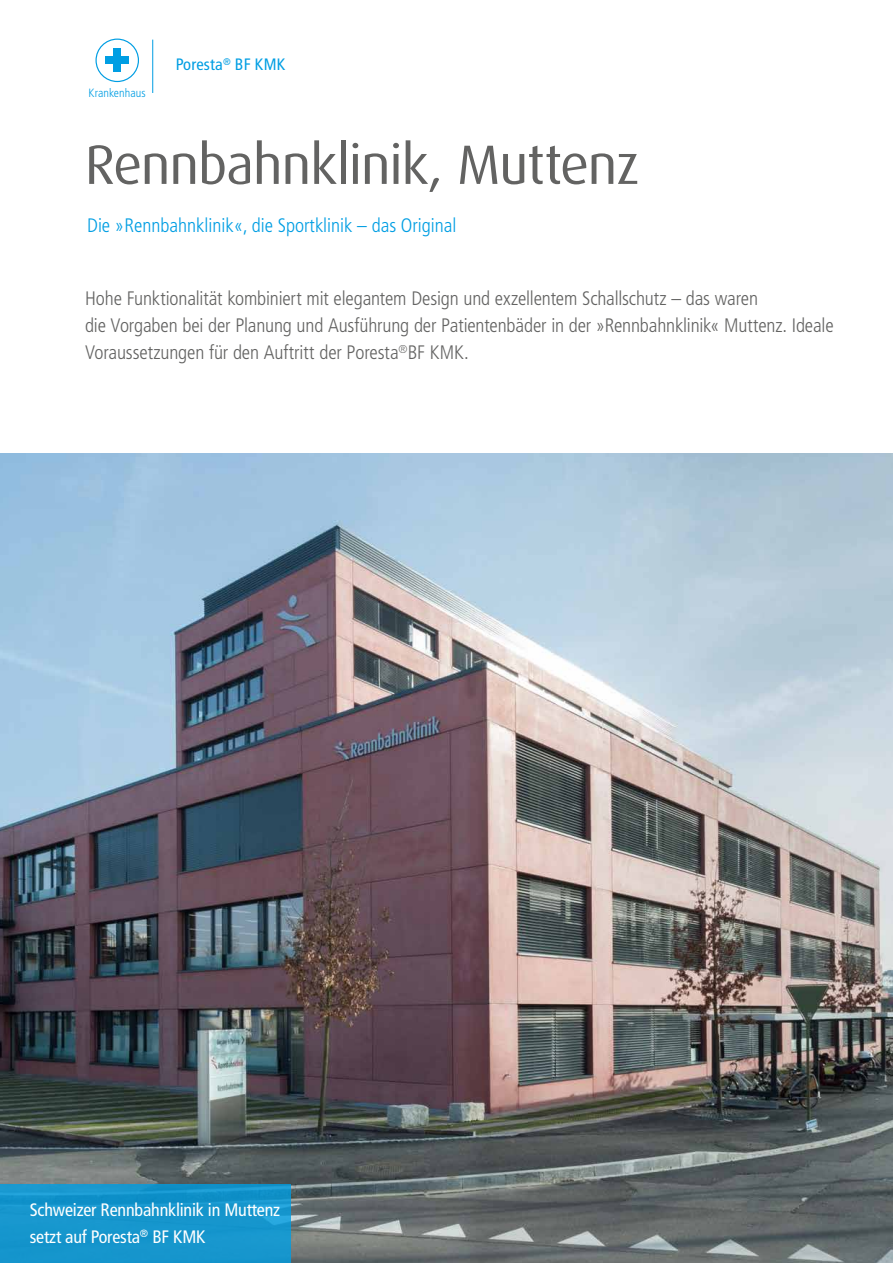
<style>
.page{position:relative;width:893px;height:1263px;background:#fff}
.page>*{position:absolute;margin:0;border:0;box-sizing:border-box;transform-origin:0 0}
.t1{font:55.5px "Dax OT";letter-spacing:-.02em;color:#636362}
.t2{font:300 condensed 19.5px/27px "Frutiger LT Std";letter-spacing:-.01em;color:#636362}
.t3{font:300 condensed 19.5px "Frutiger LT Std";color:#009ee3}
.t4{font:condensed 18px/27px "Frutiger LT Std";letter-spacing:-.01em;color:#fff}
.t5{font:condensed 16.5px "Frutiger LT Std";letter-spacing:.01em;color:#009ee3}
.t6{font:300 condensed 12px "Frutiger LT Std";letter-spacing:.01em;color:#009ee3}
</style>
<div class="page">
<hr style="left:152px;top:40px;width:1px;height:53px;background:#009ee3">
<img style="left:0;top:454px;width:892px;height:809px">
<div style="left:0;top:1184px;width:291px;height:79px;background:#1696cd"></div>
<div style="left:95px;top:39px;width:44px;height:43px;border:1px solid #009ee3;border-radius:50%"></div>
<div style="left:113px;top:49px;width:8px;height:23px;background:#009ee3"></div>
<div style="left:106px;top:56px;width:23px;height:8px;background:#009ee3"></div>
<p class="t6" style="left:89px;top:86px;width:59px">Krankenhaus</p>
<p class="t5" style="left:176px;top:55px;width:111px">Poresta<sup>®</sup> BF KMK</p>
<h1 class="t1" style="left:85px;top:130px;width:556px">Rennbahnklinik, Muttenz</h1>
<p class="t3" style="left:87px;top:214px;width:371px">Die »Rennbahnklinik«, die Sportklinik – das Original</p>
<p class="t2" style="left:85px;top:285px;width:750px">Hohe Funktionalität kombiniert mit elegantem Design und exzellentem Schallschutz – das waren<br>die Vorgaben bei der Planung und Ausführung der Patientenbäder in der »Rennbahnklinik« Muttenz. Ideale<br>Voraussetzungen für den Auftritt der Poresta<sup>®</sup>BF KMK.</p>
<p class="t4" style="left:30px;top:1196px;width:252px">Schweizer Rennbahnklinik in Muttenz setzt auf Poresta<sup>®</sup> BF KMK</p>
</div>
